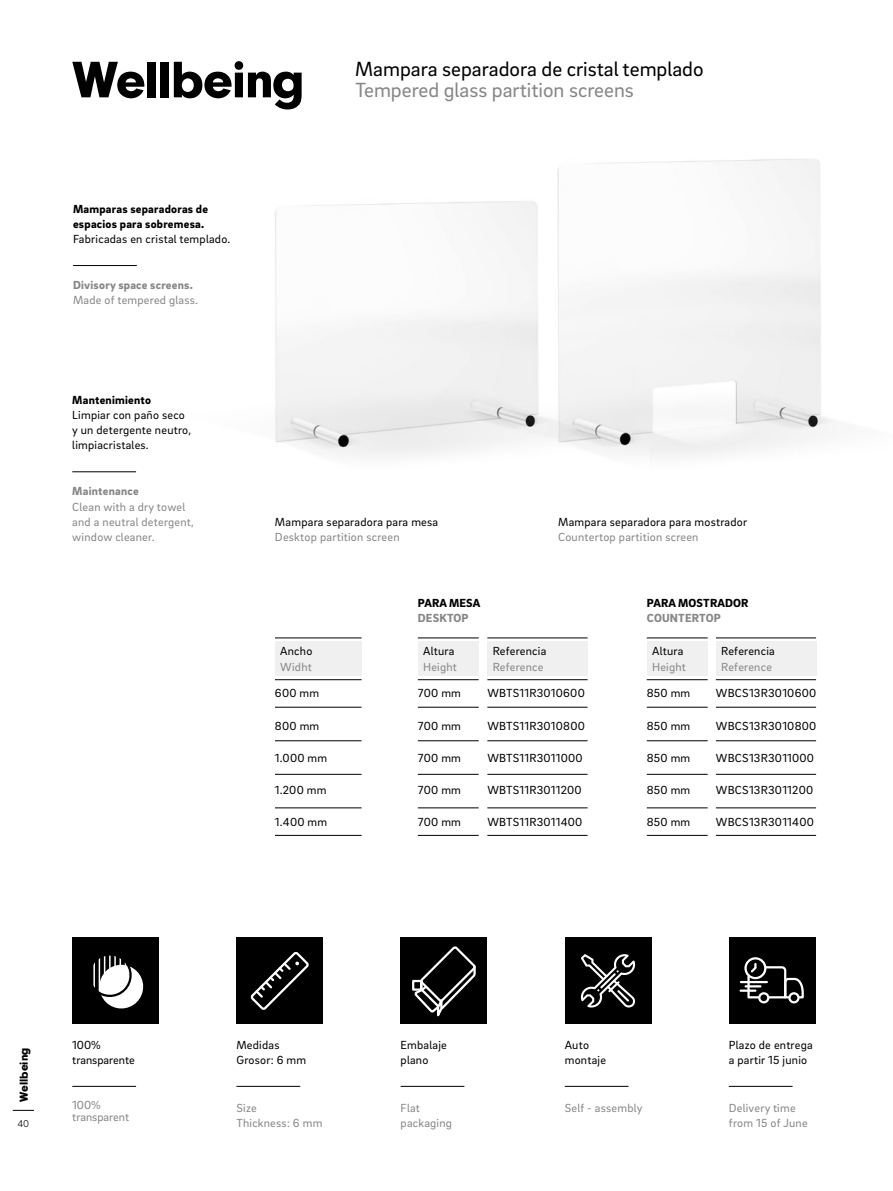
<style>
.page{position:relative;width:893px;height:1191px;background:#fff}
.page>*{position:absolute;margin:0;border:0;box-sizing:border-box;transform-origin:0 0}
.t1{font:53.4px "Neuzeit Gro T Blac";letter-spacing:-.02em;color:#000}
.t2{font:21px "Brix Sans";color:#000}
.t3{font:21px "Brix Sans";color:#878787}
.t4{font:12px/15px "Brix Sans";letter-spacing:.02em;color:#000}
.t5{font:12px/15px "Brix Sans";letter-spacing:.02em;color:#878787}
.t6{font:900 12px/15px "Brix Sans";letter-spacing:.02em;color:#000}
.t7{font:900 12px "Brix Sans";letter-spacing:.02em;color:#878787}
.t8{font:12px/15px "Brix Sans";color:#000}
.t9{font:12px/12px "Brix Sans";color:#878787}
.t10{font:12px "Neuzeit Gro T Blac";color:#000}
.t11{font:300 10.05px "Brix Sans";color:#000}
</style>
<div class="page">
<svg style="left:13px;top:1110px;width:21px;height:1px"></svg>
<img style="left:72px;top:159px;width:764px;height:314px">
<hr style="left:729px;top:1086px;width:64px;height:1px;background:#000">
<hr style="left:565px;top:1086px;width:63px;height:1px;background:#000">
<hr style="left:401px;top:1086px;width:63px;height:1px;background:#000">
<hr style="left:72px;top:1086px;width:64px;height:1px;background:#000">
<hr style="left:236px;top:1086px;width:64px;height:1px;background:#000">
<div style="left:236px;top:937px;width:87px;height:87px;background:#000"></div>
<svg style="left:250px;top:952px;width:59px;height:58px"></svg>
<div style="left:729px;top:937px;width:86px;height:87px;background:#000"></div>
<div style="left:788px;top:992px;width:12px;height:11px;border:2px solid #fff;border-radius:50%"></div>
<div style="left:758px;top:992px;width:11px;height:11px;border:2px solid #fff;border-radius:50%"></div>
<div style="left:744px;top:957px;width:22px;height:22px;border:2px solid #fff;border-radius:50%"></div>
<svg style="left:741px;top:964px;width:63px;height:35px"></svg>
<div style="left:72px;top:937px;width:87px;height:87px;background:#000"></div>
<svg style="left:93px;top:955px;width:51px;height:54px"></svg>
<div style="left:401px;top:937px;width:86px;height:87px;background:#000"></div>
<div style="left:412px;top:980px;width:10px;height:10px;border:2px solid #fff"></div>
<svg style="left:413px;top:946px;width:63px;height:71px"></svg>
<div style="left:565px;top:937px;width:86px;height:87px;background:#000"></div>
<svg style="left:581px;top:954px;width:55px;height:54px"></svg>
<div style="left:275px;top:641px;width:87px;height:35px;background:#f0f0f0"></div>
<hr style="left:275px;top:707px;width:87px;height:1px;background:#000">
<hr style="left:275px;top:740px;width:87px;height:1px;background:#000">
<hr style="left:275px;top:774px;width:87px;height:1px;background:#000">
<hr style="left:275px;top:807px;width:87px;height:1px;background:#000">
<hr style="left:275px;top:835px;width:87px;height:1px;background:#000">
<hr style="left:275px;top:679px;width:87px;height:1px;background:#000">
<hr style="left:275px;top:637px;width:87px;height:1px;background:#000">
<div style="left:418px;top:641px;width:61px;height:35px;background:#f0f0f0"></div>
<div style="left:487px;top:641px;width:101px;height:35px;background:#f0f0f0"></div>
<hr style="left:418px;top:707px;width:61px;height:1px;background:#000">
<hr style="left:418px;top:740px;width:61px;height:1px;background:#000">
<hr style="left:418px;top:774px;width:61px;height:1px;background:#000">
<hr style="left:418px;top:807px;width:61px;height:1px;background:#000">
<hr style="left:418px;top:835px;width:61px;height:1px;background:#000">
<hr style="left:418px;top:679px;width:61px;height:1px;background:#000">
<hr style="left:418px;top:637px;width:61px;height:1px;background:#000">
<hr style="left:487px;top:707px;width:101px;height:1px;background:#000">
<hr style="left:487px;top:740px;width:101px;height:1px;background:#000">
<hr style="left:487px;top:774px;width:101px;height:1px;background:#000">
<hr style="left:487px;top:807px;width:101px;height:1px;background:#000">
<hr style="left:487px;top:835px;width:101px;height:1px;background:#000">
<hr style="left:487px;top:679px;width:101px;height:1px;background:#000">
<hr style="left:487px;top:637px;width:101px;height:1px;background:#000">
<div style="left:647px;top:641px;width:61px;height:35px;background:#f0f0f0"></div>
<div style="left:716px;top:641px;width:100px;height:35px;background:#f0f0f0"></div>
<hr style="left:647px;top:707px;width:61px;height:1px;background:#000">
<hr style="left:647px;top:740px;width:61px;height:1px;background:#000">
<hr style="left:647px;top:774px;width:61px;height:1px;background:#000">
<hr style="left:647px;top:807px;width:61px;height:1px;background:#000">
<hr style="left:647px;top:835px;width:61px;height:1px;background:#000">
<hr style="left:647px;top:679px;width:61px;height:1px;background:#000">
<hr style="left:647px;top:637px;width:61px;height:1px;background:#000">
<hr style="left:716px;top:707px;width:100px;height:1px;background:#000">
<hr style="left:716px;top:740px;width:100px;height:1px;background:#000">
<hr style="left:716px;top:774px;width:100px;height:1px;background:#000">
<hr style="left:716px;top:807px;width:100px;height:1px;background:#000">
<hr style="left:716px;top:835px;width:100px;height:1px;background:#000">
<hr style="left:716px;top:679px;width:100px;height:1px;background:#000">
<hr style="left:716px;top:637px;width:100px;height:1px;background:#000">
<hr style="left:73px;top:265px;width:64px;height:1px;background:#000">
<hr style="left:72px;top:471px;width:64px;height:1px;background:#000">
<h1 class="t1" style="left:72px;top:49px;width:234px">Wellbeing</h1>
<h2 class="t2" style="left:355px;top:56px;width:350px">Mampara separadora de cristal templado</h2>
<h2 class="t3" style="left:355px;top:77px;width:280px">Tempered glass partition screens</h2>
<p class="t6" style="left:73px;top:201px;width:136px">Mamparas separadoras de espacios para sobremesa.</p>
<p class="t4" style="left:73px;top:231px;width:159px">Fabricadas en cristal templado.</p>
<p class="t7" style="left:73px;top:277px;width:121px">Divisory space screens.</p>
<p class="t5" style="left:73px;top:292px;width:127px">Made of tempered glass.</p>
<p class="t6" style="left:72px;top:392px;width:80px">Mantenimiento</p>
<p class="t4" style="left:72px;top:407px;width:120px">Limpiar con paño seco y un detergente neutro, limpiacristales.</p>
<p class="t7" style="left:72px;top:483px;width:68px">Maintenance</p>
<p class="t5" style="left:72px;top:498px;width:123px">Clean with a dry towel and a neutral detergent, window cleaner.</p>
<p class="t4" style="left:275px;top:513px;width:165px">Mampara separadora para mesa</p>
<p class="t5" style="left:275px;top:528px;width:126px">Desktop partition screen</p>
<p class="t6" style="left:418px;top:595px;width:64px">PARA MESA</p>
<p class="t7" style="left:418px;top:610px;width:52px">DESKTOP</p>
<p class="t4" style="left:558px;top:513px;width:191px">Mampara separadora para mostrador</p>
<p class="t5" style="left:558px;top:528px;width:142px">Countertop partition screen</p>
<p class="t6" style="left:647px;top:595px;width:103px">PARA MOSTRADOR</p>
<p class="t7" style="left:647px;top:610px;width:75px">COUNTERTOP</p>
<p class="t4" style="left:280px;top:642px;width:34px">Ancho</p>
<p class="t5" style="left:280px;top:658px;width:33px">Widht</p>
<p class="t4" style="left:275px;top:685px;width:46px">600 mm</p>
<p class="t4" style="left:275px;top:717px;width:46px">800 mm</p>
<p class="t4" style="left:275px;top:749px;width:54px">1.000 mm</p>
<p class="t4" style="left:275px;top:781px;width:53px">1.200 mm</p>
<p class="t4" style="left:275px;top:813px;width:54px">1.400 mm</p>
<p class="t4" style="left:423px;top:642px;width:33px">Altura</p>
<p class="t5" style="left:423px;top:658px;width:35px">Height</p>
<p class="t4" style="left:418px;top:685px;width:45px">700 mm</p>
<p class="t4" style="left:418px;top:717px;width:45px">700 mm</p>
<p class="t4" style="left:418px;top:749px;width:45px">700 mm</p>
<p class="t4" style="left:418px;top:781px;width:45px">700 mm</p>
<p class="t4" style="left:418px;top:813px;width:45px">700 mm</p>
<p class="t4" style="left:493px;top:642px;width:55px">Referencia</p>
<p class="t5" style="left:493px;top:658px;width:52px">Reference</p>
<p class="t4" style="left:487px;top:685px;width:99px">WBTS11R3010600</p>
<p class="t4" style="left:487px;top:717px;width:99px">WBTS11R3010800</p>
<p class="t4" style="left:487px;top:749px;width:97px">WBTS11R3011000</p>
<p class="t4" style="left:487px;top:781px;width:96px">WBTS11R3011200</p>
<p class="t4" style="left:487px;top:813px;width:97px">WBTS11R3011400</p>
<p class="t4" style="left:652px;top:642px;width:33px">Altura</p>
<p class="t5" style="left:652px;top:658px;width:35px">Height</p>
<p class="t4" style="left:647px;top:685px;width:45px">850 mm</p>
<p class="t4" style="left:647px;top:717px;width:45px">850 mm</p>
<p class="t4" style="left:647px;top:749px;width:45px">850 mm</p>
<p class="t4" style="left:647px;top:781px;width:45px">850 mm</p>
<p class="t4" style="left:647px;top:813px;width:45px">850 mm</p>
<p class="t4" style="left:721px;top:642px;width:55px">Referencia</p>
<p class="t5" style="left:721px;top:658px;width:52px">Reference</p>
<p class="t4" style="left:716px;top:685px;width:102px">WBCS13R3010600</p>
<p class="t4" style="left:716px;top:717px;width:102px">WBCS13R3010800</p>
<p class="t4" style="left:716px;top:749px;width:100px">WBCS13R3011000</p>
<p class="t4" style="left:716px;top:781px;width:99px">WBCS13R3011200</p>
<p class="t4" style="left:716px;top:813px;width:99px">WBCS13R3011400</p>
<p class="t10" style="left:17px;top:1101px;width:56px;rotate:-90deg">Wellbeing</p>
<p class="t11" style="left:17px;top:1117px;width:13px">40</p>
<p class="t8" style="left:72px;top:1036px;width:64px">100% transparente</p>
<p class="t9" style="left:72px;top:1098px;width:58px">100% transparent</p>
<p class="t4" style="left:236px;top:1036px;width:71px">Medidas<br>Grosor: 6 mm</p>
<p class="t5" style="left:236px;top:1100px;width:88px">Size<br>Thickness: 6 mm</p>
<p class="t4" style="left:401px;top:1036px;width:48px">Embalaje plano</p>
<p class="t5" style="left:401px;top:1100px;width:53px">Flat packaging</p>
<p class="t4" style="left:565px;top:1036px;width:43px">Auto montaje</p>
<p class="t5" style="left:565px;top:1100px;width:79px">Self - assembly</p>
<p class="t4" style="left:729px;top:1036px;width:85px">Plazo de entrega a partir 15 junio</p>
<p class="t5" style="left:729px;top:1100px;width:80px">Delivery time from 15 of June</p>
</div>
